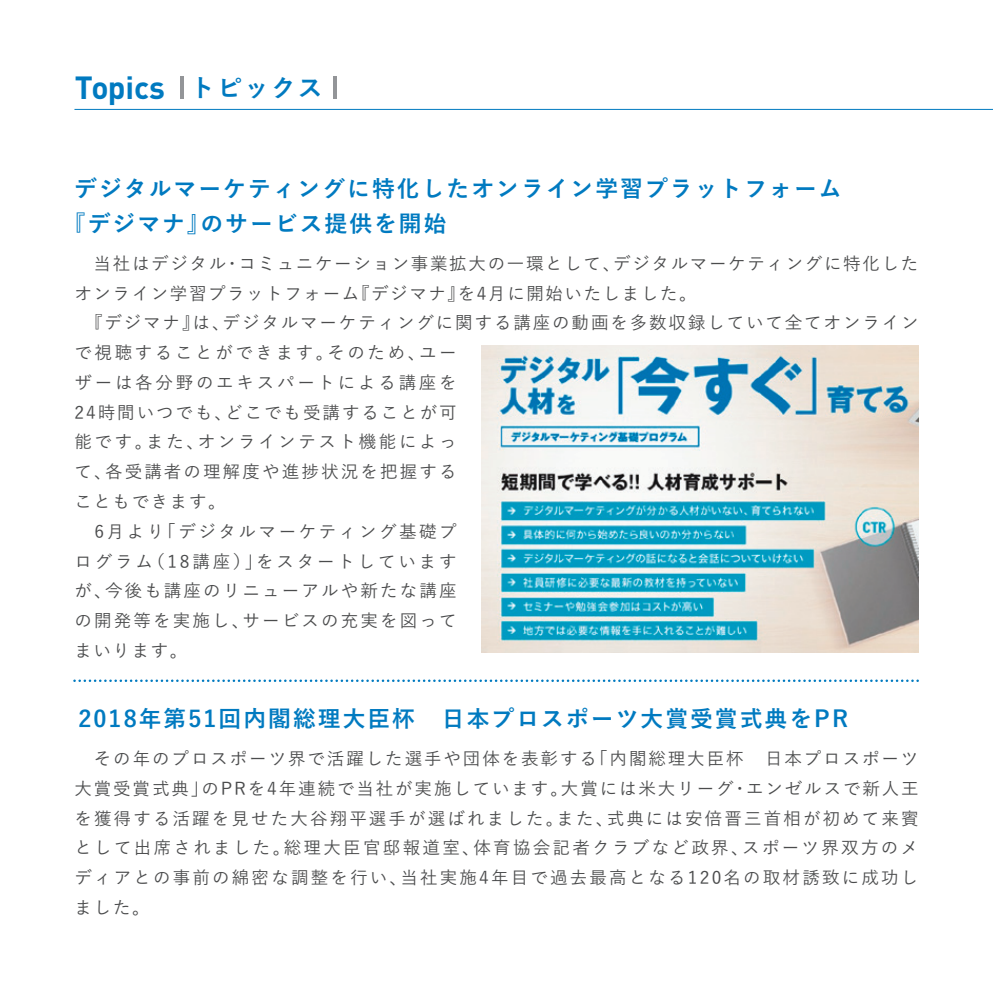
<style>
.page{position:relative;width:993px;height:993px;background:#fff}
.page>*{position:absolute;margin:0;border:0;box-sizing:border-box;transform-origin:0 0}
.t1{font:700 31.68px "DIN";letter-spacing:-.005em;color:#007ac0}
.t2{font:700 22.75px/35px "Yu Go";letter-spacing:.09em;color:#007ac0}
.t3{font:500 17.5px/29.8px "Yu Go";letter-spacing:.12em;color:#4b4c4d}
.s1{font-family:"Yu Go";font-size:24.85px}
</style>
<div class="page">
<hr style="left:180px;top:76px;width:4px;height:22px;background:#939598">
<hr style="left:334px;top:76px;width:3px;height:22px;background:#939598">
<hr style="left:74px;top:109px;width:918px;height:1px;background:#007ac0">
<svg style="left:74px;top:679px;width:844px;height:2px"></svg>
<img style="left:481px;top:345px;width:437px;height:307px">
<h1 class="t1" style="left:75px;top:66px;width:249px">Topics <span class="s1">トピックス</span></h1>
<h2 class="t2" style="left:63px;top:171px;width:780px;text-indent:11px">デジタルマーケティングに特化したオンライン学習プラットフォーム『デジマナ』のサービス提供を開始</h2>
<p class="t3" style="left:74px;top:246px;width:845px">　当社はデジタル・コミュニケーション事業拡大の一環として、デジタルマーケティングに特化したオンライン学習プラットフォーム『デジマナ』を4月に開始いたしました。<br>　『デジマナ』は、デジタルマーケティングに関する講座の動画を多数収録していて全てオンラインで視聴することができます。そのため、ユー<br>ザーは各分野のエキスパートによる講座を<br>24時間いつでも、どこでも受講することが可<br>能です。また、オンラインテスト機能によっ<br>て、各受講者の理解度や進捗状況を把握する<br>こともできます。<br>　6月より「デジタルマーケティング基礎プ<br>ログラム（18講座）」をスタートしています<br>が、今後も講座のリニューアルや新たな講座<br>の開発等を実施し、サービスの充実を図って<br>まいります。</p>
<h2 class="t2" style="left:78px;top:701px;width:770px">2018年第51回内閣総理大臣杯　日本プロスポーツ大賞受賞式典をPR</h2>
<p class="t3" style="left:74px;top:741px;width:845px;text-align:justify">　その年のプロスポーツ界で活躍した選手や団体を表彰する「内閣総理大臣杯　日本プロスポーツ大賞受賞式典」のPRを4年連続で当社が実施しています。大賞には米大リーグ・エンゼルスで新人王を獲得する活躍を見せた大谷翔平選手が選ばれました。また、式典には安倍晋三首相が初めて来賓として出席されました。総理大臣官邸報道室、体育協会記者クラブなど政界、スポーツ界双方のメディアとの事前の綿密な調整を行い、当社実施4年目で過去最高となる120名の取材誘致に成功しました。</p>
</div>
